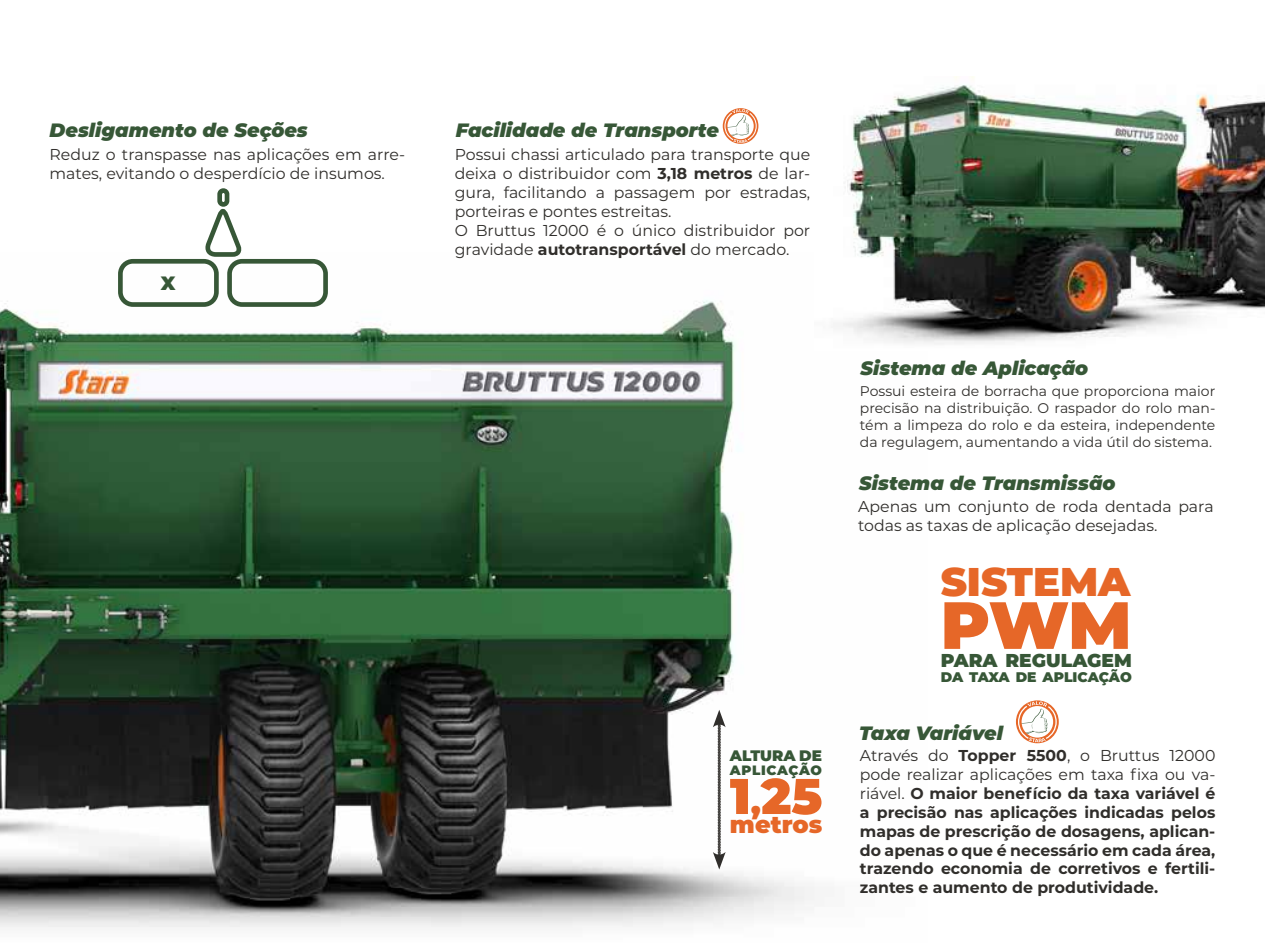
<style>
.page{position:relative;width:1265px;height:943px;background:#fff}
.page>*{position:absolute;margin:0;border:0;box-sizing:border-box;transform-origin:0 0}
.t1{font:900 66.5px "Montserrat";color:#e66728}
.t2{font:900 50.05px "Montserrat";color:#e66728}
.t3{font:900 40.07px "Montserrat";color:#e66728}
.t4{font:900 23.97px "Montserrat";color:#e66728}
.t5{font:italic 900 19.25px "Montserrat";color:#375737}
.t6{font:900 19.25px "Montserrat";color:#375737}
.t7{font:900 18.55px "Montserrat";color:#375737}
.t8{font:15.75px/18.9px "Montserrat";color:#302e2b}
.t9{font:700 15.75px/18.9px "Montserrat";color:#302e2b;text-align:justify}
.t10{font:900 15.22px "Montserrat";color:#375737}
.t11{font:14px/16.8px "Montserrat";color:#302e2b;text-align:justify}
.t12{font:900 14px "Montserrat";letter-spacing:-.01em;color:#375737}
.t13{font:900 13.47px "Montserrat";letter-spacing:.04em;color:#375737}
.s1{font-weight:700}
.s2{font-size:33.43px}
.s3{font-weight:400}
</style>
<div class="page">
<img style="left:0;top:265px;width:815px;height:663px">
<img style="left:833px;top:76px;width:432px;height:268px">
<svg style="left:713px;top:709px;width:13px;height:160px"></svg>
<svg style="left:723px;top:108px;width:35px;height:36px"></svg>
<svg style="left:1016px;top:700px;width:43px;height:43px"></svg>
<div style="left:118px;top:259px;width:101px;height:48px;border:5px solid #375737;border-radius:13px"></div>
<div style="left:227px;top:259px;width:101px;height:48px;border:5px solid #375737;border-radius:13px"></div>
<div style="left:217px;top:188px;width:12px;height:19px;border:5px solid #375737;border-radius:4px"></div>
<svg style="left:201px;top:206px;width:44px;height:54px"></svg>
<p class="t5" style="left:50px;top:116px;width:260px">Desligamento de Seções</p>
<p class="t5" style="left:456px;top:116px;width:265px">Facilidade de Transporte</p>
<p class="t8" style="left:50px;top:145px;width:357px">Reduz o transpasse nas aplicações em arre&shy;mates, evitando o desperdício de insumos.</p>
<p class="t8" style="left:455px;top:145px;width:357px">Possui chassi articulado para transporte que deixa o distribuidor com <span class="s1">3,18 metros</span> de lar&shy;gura, facilitando a passagem por estradas, porteiras e pontes estreitas.<br>O Bruttus 12000 é o único distribuidor por gravidade <span class="s1">autotransportável</span> do mercado.</p>
<p class="t6" style="left:161px;top:268px;width:16px">X</p>
<p class="t10" style="left:730px;top:744px;width:94px">ALTURA DE</p>
<p class="t13" style="left:730px;top:759px;width:94px">APLICAÇÃO</p>
<h3 class="t4" style="left:730px;top:806px;width:94px">metros</h3>
<h2 class="t2" style="left:730px;top:758px;width:94px">1<span class="s2">,</span>25</h2>
<p class="t5" style="left:861px;top:353px;width:229px">Sistema de Aplicação</p>
<p class="t11" style="left:860px;top:382px;width:357px">Possui esteira de borracha que proporciona maior precisão na distribuição. O raspador do rolo man&shy;tém a limpeza do rolo e da esteira, independente da regulagem, aumentando a vida útil do sistema.</p>
<p class="t5" style="left:859px;top:469px;width:258px">Sistema de Transmissão</p>
<p class="t8" style="left:858px;top:496px;width:357px">Apenas um conjunto de roda dentada para todas as taxas de aplicação desejadas.</p>
<h3 class="t3" style="left:941px;top:551px;width:191px">SISTEMA</h3>
<h1 class="t1" style="left:941px;top:575px;width:192px">PWM</h1>
<p class="t7" style="left:941px;top:647px;width:193px">PARA REGULAGEM</p>
<p class="t12" style="left:941px;top:667px;width:193px">DA TAXA DE APLICAÇÃO</p>
<p class="t5" style="left:859px;top:718px;width:145px">Taxa Variável</p>
<p class="t9" style="left:860px;top:745px;width:357px"><span class="s3">Através do</span> Topper 5500<span class="s3">, o Bruttus 12000 pode realizar aplicações em taxa fixa ou va&shy;riável.</span> O maior benefício da taxa variável é a precisão nas aplicações indicadas pelos mapas de prescrição de dosagens, aplican&shy;do apenas o que é necessário em cada área, trazendo economia de corretivos e fertili&shy;zantes e aumento de produtividade.</p>
</div>
